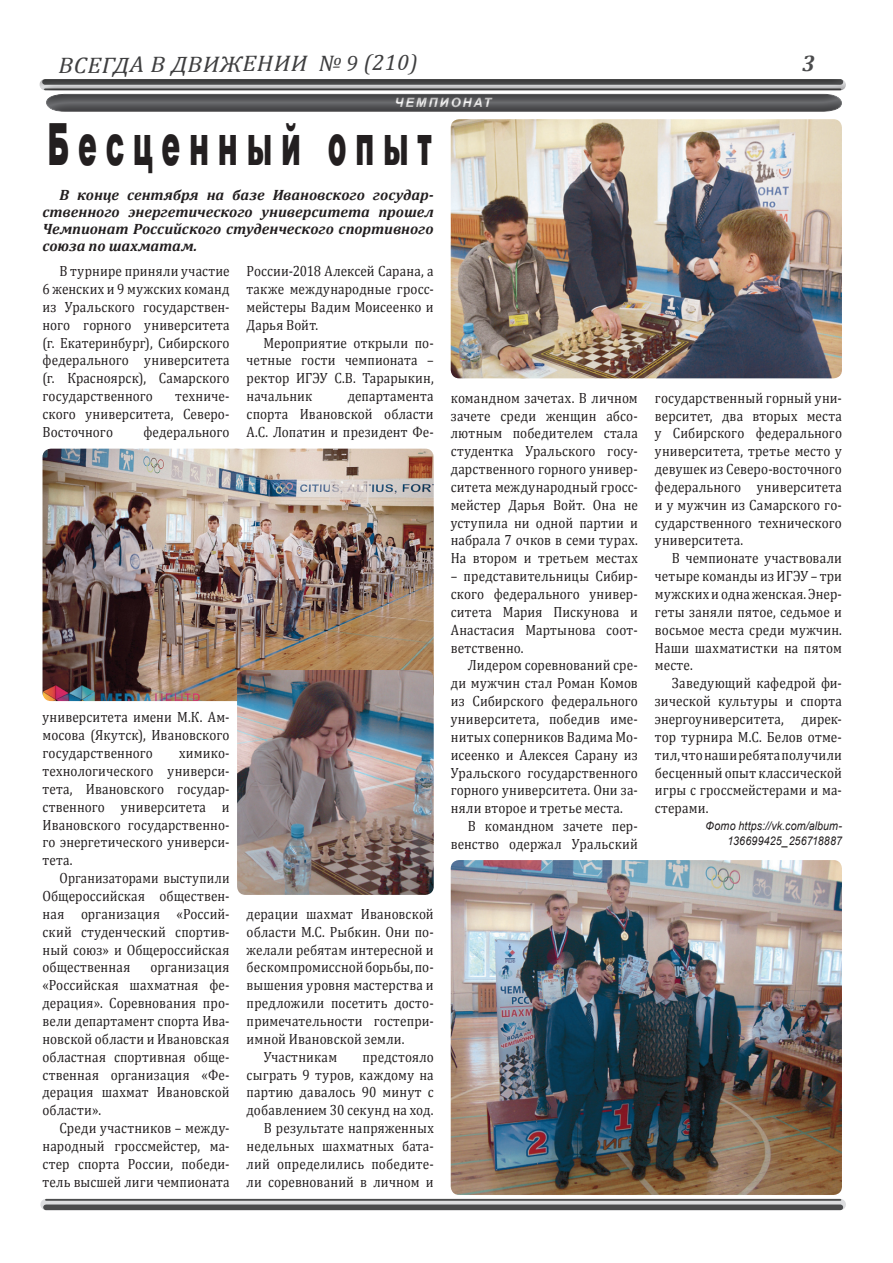
<style>
.page{position:relative;width:893px;height:1263px;background:#fff}
.page>*{position:absolute;margin:0;border:0;box-sizing:border-box;transform-origin:0 0}
.t1{font:900 58.2px "Arial";letter-spacing:.31em;color:#231f20;scale:.48 1}
.t2{font:italic 22.5px "Cambria";color:#3e3e3f;scale:1.09 1}
.t3{font:italic 700 15px/17px "Cambria";color:#231f20;text-align:justify}
.t4{font:14.85px/17.9px "Cambria";letter-spacing:.01em;color:#231f20;text-align:justify;scale:.89 1}
.t5{font:14.85px/17.9px "Cambria";letter-spacing:.01em;color:#231f20;text-align:justify;scale:.86 1}
.t6{font:italic 700 12.9px "Arial";letter-spacing:.15em;color:#fff}
.t7{font:italic 12px/15px "Arial";letter-spacing:.01em;color:#231f20;text-align:right;scale:.89 1}
</style>
<div class="page">
<div style="left:46px;top:1199px;width:794px;height:11px;background:#dcdddf"></div>
<hr style="left:46px;top:1199px;width:794px;height:2px;background:#4b4c4d">
<div style="left:46px;top:1204px;width:794px;height:6px;background:#4b4c4d"></div>
<div style="left:45px;top:82px;width:797px;height:31px;background:#231f20;opacity:.5"></div>
<img style="left:451px;top:119px;width:391px;height:259px">
<img style="left:43px;top:449px;width:391px;height:252px">
<img style="left:451px;top:860px;width:391px;height:335px">
<img style="left:237px;top:670px;width:197px;height:225px">
<h2 class="t2" style="left:58px;top:51px;width:331px;rotate:-1deg">ВСЕГДА В ДВИЖЕНИИ № 9 (210)</h2>
<p class="t6" style="left:395px;top:94px;width:98px">ЧЕМПИОНАТ</p>
<h1 class="t1" style="left:47px;top:102px;width:802px">Бесценный опыт</h1>
<p class="t3" style="left:43px;top:186px;width:393px;text-indent:17px">В конце сентября на базе Ивановского государ&shy;ственного энергетического университета прошел Чемпионат Российского студенческого спортивного союза по шахматам.</p>
<p class="t4" style="left:43px;top:262px;width:212px;text-indent:17px">В турнире приняли участие 6 женских и 9 мужских команд из Уральского государствен&shy;ного горного университета (г. Екатеринбург), Сибирского федерального университета (г. Красноярск), Самарского государственного</p>
<p class="t4" style="left:43px;top:387px;width:212px;text-indent:133px">техниче&shy;ского университета, Северо-Восточного</p>
<p class="t4" style="left:143px;top:423px;width:98px">федерального</p>
<p class="t4" style="left:247px;top:262px;width:212px">России-2018 Алексей Сарана, а также международные гросс&shy;мейстеры Вадим Моисеенко и Дарья Войт.</p>
<p class="t4" style="left:247px;top:333px;width:212px;text-indent:17px">Мероприятие открыли по&shy;четные гости чемпионата – ректор ИГЭУ С.В. Тарарыкин, начальник</p>
<p class="t4" style="left:247px;top:387px;width:212px;text-indent:101px">департамента спорта Ивановской области А.С. Лопатин и президент Фе-</p>
<p class="t4" style="left:43px;top:708px;width:212px">университета имени М.К. Ам&shy;мосова (Якутск), Ивановского государственного</p>
<p class="t4" style="left:43px;top:744px;width:212px;text-indent:137px">химико&shy;технологического универси&shy;тета, Ивановского государ&shy;ственного университета и Ивановского государственно&shy;го энергетического универси&shy;тета.</p>
<p class="t5" style="left:43px;top:869px;width:219px;text-indent:17px">Организаторами выступили Общероссийская обществен&shy;ная организация «Россий&shy;ский студенческий спортив&shy;ный союз» и Общероссийская общественная</p>
<p class="t4" style="left:43px;top:958px;width:212px;text-indent:108px">организация «Российская шахматная фе&shy;дерация». Соревнования про&shy;вели департамент спорта Ива&shy;новской области и Ивановская областная спортивная обще&shy;ственная организация «Фе&shy;дерация шахмат Ивановской области».</p>
<p class="t4" style="left:43px;top:1119px;width:212px;text-indent:17px">Среди участников – между&shy;народный гроссмейстер, ма&shy;стер спорта России, победи&shy;тель высшей лиги чемпионата</p>
<p class="t4" style="left:247px;top:905px;width:212px">дерации шахмат Ивановской</p>
<p class="t4" style="left:247px;top:923px;width:212px">области М.С. Рыбкин. Они по-</p>
<p class="t4" style="left:247px;top:940px;width:212px">желали ребятам интересной и</p>
<p class="t4" style="left:247px;top:958px;width:212px">бескомпромиссной борьбы, по-</p>
<p class="t4" style="left:247px;top:976px;width:212px">вышения уровня мастерства и</p>
<p class="t4" style="left:247px;top:994px;width:212px">предложили посетить досто-</p>
<p class="t4" style="left:247px;top:1012px;width:212px">примечательности гостепри-</p>
<p class="t4" style="left:247px;top:1030px;width:179px">имной Ивановской земли.</p>
<p class="t4" style="left:264px;top:1047px;width:84px">Участникам</p>
<p class="t4" style="left:247px;top:1047px;width:212px;text-align:right">предстояло<br>сыграть 9 туров, каждому на партию давалось 90 минут с добавлением 30 секунд на ход.<br>В результате напряженных недельных шахматных бата&shy;лий определились победите&shy;ли соревнований в личном и</p>
<p class="t4" style="left:451px;top:389px;width:212px">командном зачетах. В личном зачете среди женщин абсо&shy;лютным победителем стала студентка Уральского госу&shy;дарственного горного универ&shy;ситета международный гросс&shy;мейстер Дарья Войт. Она не уступила ни одной партии и набрала 7 очков в семи турах.<br>На втором и третьем местах</p>
<p class="t4" style="left:451px;top:567px;width:212px">– представительницы Сибир&shy;ского федерального универ&shy;ситета Мария Пискунова и Анастасия Мартынова соот&shy;ветственно.</p>
<p class="t4" style="left:451px;top:656px;width:212px;text-indent:17px">Лидером соревнований сре&shy;ди мужчин стал Роман Комов из Сибирского федерального университета, победив име&shy;нитых соперников Вадима Мо&shy;исеенко и Алексея Сарану из Уральского государственного горного университета. Они за&shy;няли второе и третье места.</p>
<p class="t4" style="left:451px;top:817px;width:212px;text-align:right">В командном зачете пер&shy;венство одержал Уральский</p>
<p class="t4" style="left:655px;top:389px;width:212px">государственный горный уни&shy;верситет, два вторых места у Сибирского федерального университета, третье место у девушек из Северо-восточного федерального университета и у мужчин из Самарского го&shy;сударственного технического университета.</p>
<p class="t4" style="left:655px;top:549px;width:212px;text-indent:17px">В чемпионате участвовали четыре команды из ИГЭУ – три мужских и одна женская. Энер&shy;геты заняли пятое, седьмое и восьмое места среди мужчин.<br>Наши шахматистки на пятом месте.</p>
<p class="t4" style="left:655px;top:674px;width:212px;text-indent:17px">Заведующий кафедрой фи&shy;зической культуры и спорта энергоуниверситета, дирек&shy;тор турнира М.С. Белов отме&shy;тил, что наши ребята получили бесценный опыт классической игры с гроссмейстерами и ма&shy;стерами.</p>
<p class="t7" style="left:706px;top:818px;width:155px">Фото https://vk.com/album-<br>136699425_256718887</p>
</div>
